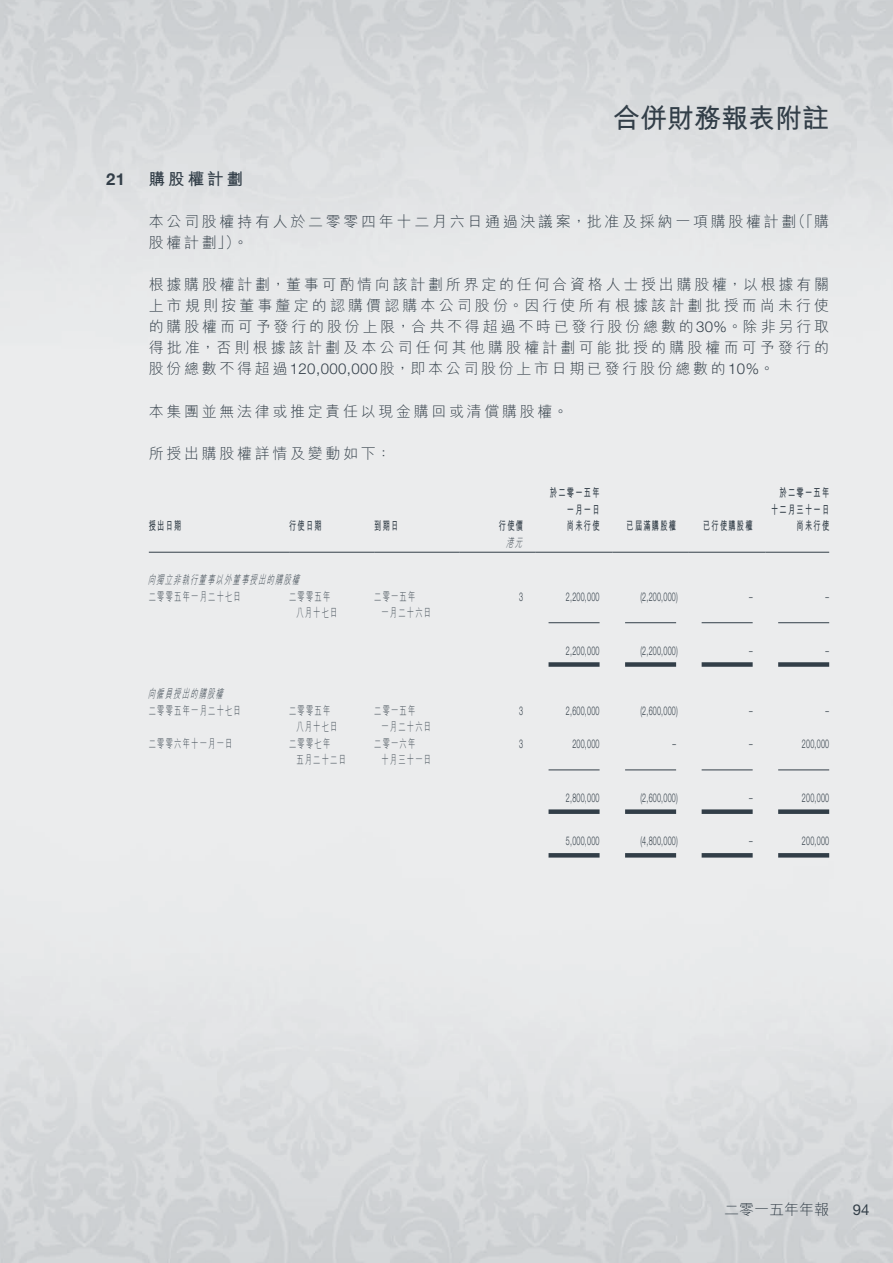
<style>
.page{position:relative;width:893px;height:1263px;background:#fff}
.page>*{position:absolute;margin:0;border:0;box-sizing:border-box;transform-origin:0 0}
.t1{font:700 27px "M Hei HK";color:#323e48}
._01_Heading_1{font:700 16.5px "M Hei HK";letter-spacing:.18em;color:#323e48}
._01_Heading_1-2{font:700 16.5px "Helvetica Neue LT Std";color:#323e48}
._00_Body_text{font:300 15px/21px "M Hei HK";letter-spacing:.18em;color:#323e48}
._00_Body_text-2{font:300 15px "M Hei HK";color:#323e48}
.t2{font:15px "Helvetica Neue LT Std";color:#323e48}
._50_Table_Body{font:300 12px "Helvetica Neue LT Std";letter-spacing:.03em;color:#323e48;scale:.6 1}
._50_Table_Body-2{font:300 12px/16.5px "M Hei HK";letter-spacing:.18em;color:#323e48;scale:.6 1}
._50_Table_Body-3{font:700 12px "M Hei HK";letter-spacing:.18em;color:#323e48;scale:.6 1}
._50_Table_Body-4{font:italic 300 12px "M Hei HK";color:#323e48;scale:.6 1}
.s1{font-family:"Helvetica Neue LT Std"}
</style>
<div class="page">
<hr style="left:149px;top:552px;width:140px;height:1px;background:#323e48">
<hr style="left:289px;top:552px;width:85px;height:1px;background:#323e48">
<hr style="left:374px;top:552px;width:85px;height:1px;background:#323e48">
<hr style="left:459px;top:552px;width:77px;height:1px;background:#323e48">
<hr style="left:536px;top:552px;width:76px;height:1px;background:#323e48">
<hr style="left:612px;top:552px;width:77px;height:1px;background:#323e48">
<hr style="left:689px;top:552px;width:76px;height:1px;background:#323e48">
<hr style="left:765px;top:552px;width:64px;height:1px;background:#323e48">
<hr style="left:549px;top:622px;width:51px;height:1px;background:#323e48">
<hr style="left:625px;top:622px;width:51px;height:1px;background:#323e48">
<hr style="left:702px;top:622px;width:51px;height:1px;background:#323e48">
<hr style="left:778px;top:622px;width:51px;height:1px;background:#323e48">
<div style="left:549px;top:662px;width:51px;height:5px;background:#323e48"></div>
<div style="left:625px;top:662px;width:51px;height:5px;background:#323e48"></div>
<div style="left:702px;top:662px;width:51px;height:5px;background:#323e48"></div>
<div style="left:778px;top:662px;width:51px;height:5px;background:#323e48"></div>
<hr style="left:549px;top:769px;width:51px;height:1px;background:#323e48">
<hr style="left:625px;top:769px;width:51px;height:1px;background:#323e48">
<hr style="left:702px;top:769px;width:51px;height:1px;background:#323e48">
<hr style="left:778px;top:769px;width:51px;height:1px;background:#323e48">
<div style="left:549px;top:809px;width:51px;height:5px;background:#323e48"></div>
<div style="left:625px;top:809px;width:51px;height:5px;background:#323e48"></div>
<div style="left:702px;top:809px;width:51px;height:5px;background:#323e48"></div>
<div style="left:778px;top:809px;width:51px;height:5px;background:#323e48"></div>
<svg style="left:549px;top:853px;width:51px;height:4px"></svg>
<svg style="left:625px;top:853px;width:51px;height:4px"></svg>
<svg style="left:702px;top:853px;width:51px;height:4px"></svg>
<svg style="left:778px;top:853px;width:51px;height:4px"></svg>
<p class="_01_Heading_1-2" style="left:106px;top:169px;width:20px">21</p>
<p class="_01_Heading_1" style="left:149px;top:167px;width:96px">購股權計劃</p>
<h1 class="t1" style="left:613px;top:98px;width:217px">合併財務報表附註</h1>
<p class="_00_Body_text" style="left:791px;top:211px;width:40px">（「購</p>
<p class="_00_Body_text" style="left:149px;top:211px;width:649px">本公司股權持有人於二零零四年十二月六日通過決議案，批准及採納一項購股權計劃股權計劃 。(「</p>
<p class="_00_Body_text" style="left:149px;top:274px;width:682px;text-align:justify">根據購股權計劃，董事可酌情向該計劃所界定的任何合資格人士授出購股權，以根據有關上市規則按董事釐定的認購價認購本公司股份。因行使所有根據該計劃批授而尚未行使的購股權而可予發行的股份上限，合共不得超過不時已發行股份總數的<span class="s1">30%</span>。除非另行取得批准，否則根據該計劃及本公司任何其他購股權計劃可能批授的購股權而可予發行的股份總數不得超過<span class="s1">120,000,000</span>股，即本公司股份上市日期已發行股份總數的<span class="s1">10%</span>。</p>
<p class="_00_Body_text" style="left:149px;top:400px;width:421px">本集團並無法律或推定責任以現金購回或清償購股權。</p>
<p class="_00_Body_text" style="left:149px;top:443px;width:244px">所授出購股權詳情及變動如下：</p>
<p class="_50_Table_Body-3" style="left:149px;top:517px;width:56px">授出日期</p>
<p class="_50_Table_Body-3" style="left:289px;top:517px;width:56px">行使日期</p>
<p class="_50_Table_Body-4" style="left:148px;top:573px;width:258px">向獨立非執行董事以外董事授出的購股權</p>
<p class="_50_Table_Body-2" style="left:289px;top:588px;width:70px">二零零五年</p>
<p class="_50_Table_Body-2" style="left:149px;top:588px;width:155px">二零零五年一月二十七日</p>
<p class="_50_Table_Body-4" style="left:148px;top:688px;width:131px">向僱員授出的購股權</p>
<p class="_50_Table_Body-2" style="left:149px;top:702px;width:155px">二零零五年一月二十七日</p>
<p class="_50_Table_Body-2" style="left:149px;top:735px;width:141px">二零零六年十一月一日</p>
<p class="_50_Table_Body-2" style="left:296px;top:604px;width:70px">八月十七日</p>
<p class="_50_Table_Body-2" style="left:289px;top:702px;width:70px">二零零五年</p>
<p class="_50_Table_Body-2" style="left:296px;top:718px;width:70px">八月十七日</p>
<p class="_50_Table_Body-2" style="left:289px;top:735px;width:70px">二零零七年</p>
<p class="_50_Table_Body-2" style="left:296px;top:751px;width:84px">五月二十二日</p>
<p class="_50_Table_Body-3" style="left:374px;top:517px;width:42px">到期日</p>
<p class="_50_Table_Body-3" style="left:499px;top:517px;width:42px">行使價</p>
<p class="_50_Table_Body-4" style="left:506px;top:536px;width:32px">港元</p>
<p class="_50_Table_Body-3" style="left:550px;top:484px;width:84px">於二零一五年</p>
<p class="_50_Table_Body-3" style="left:567px;top:500px;width:56px">一月一日</p>
<p class="_50_Table_Body-3" style="left:567px;top:517px;width:56px">尚未行使</p>
<p class="_50_Table_Body-3" style="left:626px;top:517px;width:84px">已屆滿購股權</p>
<p class="_50_Table_Body-3" style="left:703px;top:517px;width:84px">已行使購股權</p>
<p class="_50_Table_Body-3" style="left:780px;top:484px;width:84px">於二零一五年</p>
<p class="_50_Table_Body-3" style="left:771px;top:500px;width:98px">十二月三十一日</p>
<p class="_50_Table_Body-3" style="left:796px;top:517px;width:56px">尚未行使</p>
<p class="_50_Table_Body-2" style="left:381px;top:588px;width:84px;text-indent:-7px">二零一五年<br>一月二十六日</p>
<p class="_50_Table_Body" style="left:826px;top:589px;width:8px">–</p>
<p class="_50_Table_Body" style="left:640px;top:589px;width:64px">)2,200,000(</p>
<p class="_50_Table_Body" style="left:519px;top:589px;width:8px">3</p>
<p class="_50_Table_Body" style="left:566px;top:589px;width:58px">2,200,000</p>
<p class="_50_Table_Body" style="left:749px;top:589px;width:8px">–</p>
<p class="_50_Table_Body" style="left:566px;top:643px;width:58px">2,200,000</p>
<p class="_50_Table_Body" style="left:640px;top:643px;width:64px">)2,200,000(</p>
<p class="_50_Table_Body" style="left:749px;top:643px;width:8px">–</p>
<p class="_50_Table_Body" style="left:826px;top:643px;width:8px">–</p>
<p class="_50_Table_Body-2" style="left:381px;top:702px;width:84px;text-indent:-7px">二零一五年<br>一月二十六日</p>
<p class="_50_Table_Body" style="left:826px;top:703px;width:8px">–</p>
<p class="_50_Table_Body" style="left:640px;top:703px;width:64px">)2,600,000(</p>
<p class="_50_Table_Body" style="left:519px;top:703px;width:8px">3</p>
<p class="_50_Table_Body" style="left:566px;top:703px;width:58px">2,600,000</p>
<p class="_50_Table_Body" style="left:749px;top:703px;width:8px">–</p>
<p class="_50_Table_Body-2" style="left:381px;top:735px;width:84px;text-indent:-7px">二零一六年<br>十月三十一日</p>
<p class="_50_Table_Body" style="left:802px;top:736px;width:47px">200,000</p>
<p class="_50_Table_Body" style="left:519px;top:736px;width:8px">3</p>
<p class="_50_Table_Body" style="left:572px;top:736px;width:47px">200,000</p>
<p class="_50_Table_Body" style="left:672px;top:736px;width:8px">–</p>
<p class="_50_Table_Body" style="left:749px;top:736px;width:8px">–</p>
<p class="_50_Table_Body" style="left:566px;top:790px;width:58px">2,800,000</p>
<p class="_50_Table_Body" style="left:566px;top:834px;width:58px">5,000,000</p>
<p class="_50_Table_Body" style="left:640px;top:790px;width:64px">)2,600,000(</p>
<p class="_50_Table_Body" style="left:640px;top:834px;width:64px">)4,800,000(</p>
<p class="_50_Table_Body" style="left:749px;top:790px;width:8px">–</p>
<p class="_50_Table_Body" style="left:749px;top:834px;width:8px">–</p>
<p class="_50_Table_Body" style="left:802px;top:790px;width:47px">200,000</p>
<p class="_50_Table_Body" style="left:802px;top:834px;width:47px">200,000</p>
<p class="_00_Body_text-2" style="left:724px;top:1202px;width:106px">二零一五年年報</p>
<p class="t2" style="left:853px;top:1200px;width:18px">94</p>
</div>
